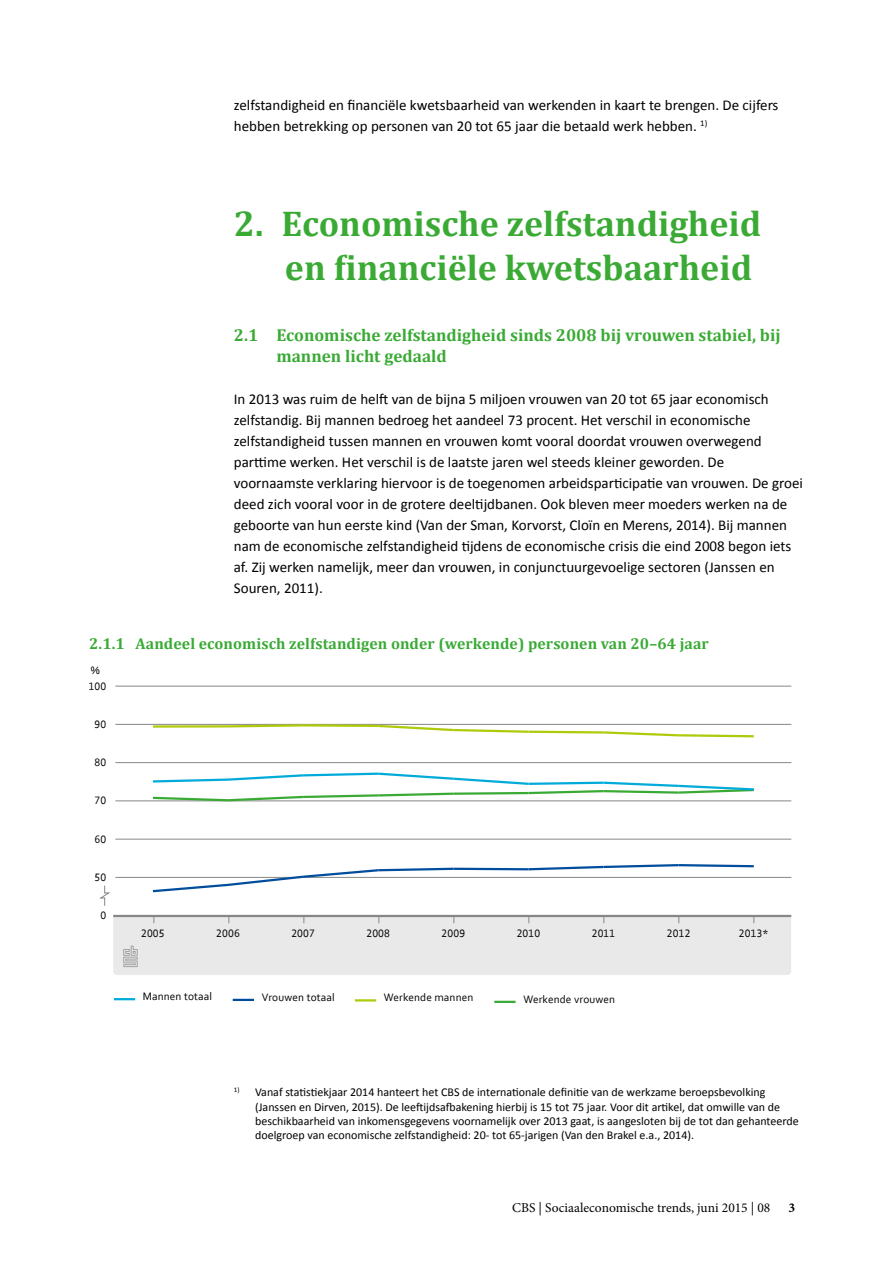
<style>
.page{position:relative;width:893px;height:1263px;background:#fff}
.page>*{position:absolute;margin:0;border:0;box-sizing:border-box;transform-origin:0 0}
.t1{font:700 36px/43.2px "Cambria";color:#3aaa35;text-align:right}
.t2{font:700 17.25px/21px "Cambria";color:#3aaa35}
.t3{font:700 15.75px "Cambria";letter-spacing:.005em;color:#3aaa35}
.t4{font:15px/21px "Calibri";color:#000}
.t5{font:13.5px "Minion Pro";color:#000}
.t6{font:700 13.5px "Minion Pro";color:#000}
.t7{font:12px/14.4px "Calibri";color:#000}
.t8{font:11.25px "Corbel";letter-spacing:.01em;color:#000}
</style>
<div class="page">
<hr style="left:114px;top:998px;width:21px;height:2px;background:#00abda">
<hr style="left:233px;top:999px;width:21px;height:2px;background:#004d9d">
<hr style="left:355px;top:999px;width:21px;height:2px;background:#afca0b">
<hr style="left:494px;top:1001px;width:22px;height:2px;background:#3aaa35">
<svg style="left:100px;top:885px;width:10px;height:21px"></svg>
<hr style="left:115px;top:877px;width:676px;height:1px;background:#878787">
<hr style="left:115px;top:839px;width:676px;height:1px;background:#878787">
<hr style="left:115px;top:801px;width:676px;height:1px;background:#878787">
<hr style="left:115px;top:762px;width:676px;height:1px;background:#878787">
<hr style="left:115px;top:724px;width:676px;height:1px;background:#878787">
<hr style="left:115px;top:686px;width:676px;height:1px;background:#878787">
<hr style="left:153px;top:725px;width:75px;height:3px;background:#afca0b">
<svg style="left:226px;top:723px;width:530px;height:15px"></svg>
<svg style="left:150px;top:864px;width:606px;height:29px"></svg>
<svg style="left:151px;top:772px;width:605px;height:30px"></svg>
<hr style="left:113px;top:915px;width:678px;height:2px;background:#878787">
<div style="left:113px;top:916px;width:678px;height:59px;background:#e9e9e9"></div>
<p class="t4" style="left:234px;top:95px;width:546px">zelfstandigheid en financiële kwetsbaarheid van werkenden in kaart te brengen. De cijfers hebben betrekking op personen van 20 tot 65 jaar die betaald werk hebben. <sup>1)</sup></p>
<h1 class="t1" style="left:234px;top:201px;width:529px">2. Economische zelfstandigheid en financiële kwetsbaarheid</h1>
<p class="t2" style="left:276px;top:324px;width:506px;text-indent:-43px">2.1 Economische zelfstandigheid sinds 2008 bij vrouwen stabiel, bij mannen licht gedaald</p>
<p class="t4" style="left:234px;top:389px;width:571px">In 2013 was ruim de helft van de bijna 5 miljoen vrouwen van 20 tot 65 jaar economisch zelfstandig. Bij mannen bedroeg het aandeel 73 procent. Het verschil in economische zelfstandigheid tussen mannen en vrouwen komt vooral doordat vrouwen overwegend parttime werken. Het verschil is de laatste jaren wel steeds kleiner geworden. De voornaamste verklaring hiervoor is de toegenomen arbeidsparticipatie van vrouwen. De groei deed zich vooral voor in de grotere deeltijdbanen. Ook bleven meer moeders werken na de geboorte van hun eerste kind (Van der Sman, Korvorst, Cloïn en Merens, 2014). Bij mannen nam de economische zelfstandigheid tijdens de economische crisis die eind 2008 begon iets af. Zij werken namelijk, meer dan vrouwen, in conjunctuurgevoelige sectoren (Janssen en Souren, 2011).</p>
<p class="t3" style="left:89px;top:632px;width:621px">2.1.1 Aandeel economisch zelfstandigen onder (werkende) personen van 20–64 jaar</p>
<p class="t8" style="left:91px;top:664px;width:11px">%</p>
<p class="t8" style="left:89px;top:679px;width:19px">100</p>
<p class="t8" style="left:95px;top:717px;width:13px">90</p>
<p class="t8" style="left:95px;top:755px;width:13px">80</p>
<p class="t8" style="left:95px;top:793px;width:13px">70</p>
<p class="t8" style="left:95px;top:832px;width:13px">60</p>
<p class="t8" style="left:95px;top:870px;width:13px">50</p>
<p class="t8" style="left:101px;top:908px;width:7px">0</p>
<p class="t8" style="left:141px;top:926px;width:25px">2005</p>
<p class="t8" style="left:216px;top:926px;width:25px">2006</p>
<p class="t8" style="left:291px;top:926px;width:25px">2007</p>
<p class="t8" style="left:366px;top:926px;width:25px">2008</p>
<p class="t8" style="left:442px;top:926px;width:25px">2009</p>
<p class="t8" style="left:517px;top:926px;width:25px">2010</p>
<p class="t8" style="left:592px;top:926px;width:25px">2011</p>
<p class="t8" style="left:667px;top:926px;width:25px">2012</p>
<p class="t8" style="left:739px;top:926px;width:31px">2013*</p>
<p class="t8" style="left:143px;top:989px;width:71px">Mannen totaal</p>
<p class="t8" style="left:262px;top:990px;width:75px">Vrouwen totaal</p>
<p class="t8" style="left:384px;top:990px;width:91px">Werkende mannen</p>
<p class="t8" style="left:523px;top:992px;width:93px">Werkende vrouwen</p>
<p class="t7" style="left:255px;top:1085px;width:545px;text-indent:-21px"><sup>1)</sup> Vanaf statistiekjaar 2014 hanteert het CBS de internationale definitie van de werkzame beroepsbevolking (Janssen en Dirven, 2015). De leeftijdsafbakening hierbij is 15 tot 75 jaar. Voor dit artikel, dat omwille van de beschikbaarheid van inkomensgegevens voornamelijk over 2013 gaat, is aangesloten bij de tot dan gehanteerde doelgroep van economische zelfstandigheid: 20- tot 65-jarigen (Van den Brakel e.a., 2014).</p>
<p class="t5" style="left:512px;top:1198px;width:260px">CBS | Sociaaleconomische trends, juni 2015 | 08</p>
<p class="t6" style="left:788px;top:1198px;width:8px">3</p>
</div>
